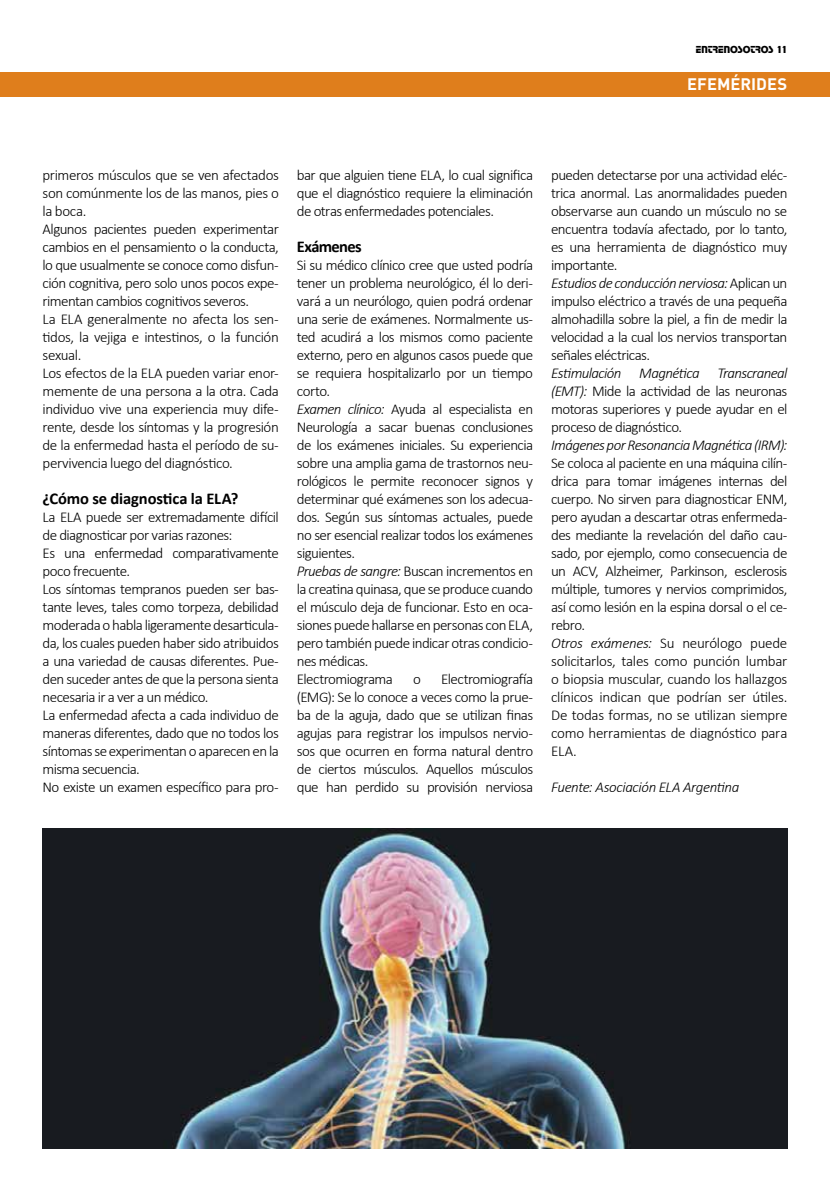
<style>
.page{position:relative;width:830px;height:1191px;background:#fff}
.page>*{position:absolute;margin:0;border:0;box-sizing:border-box;transform-origin:0 0}
.t1{font:700 16.5px "Calibri";letter-spacing:-.01em;color:#000}
.t2{font:700 16.5px "DIN Pro";color:#fff}
.t3{font:700 16.5px "Calibri";letter-spacing:-.04em;color:#000}
.t4{font:300 15px/18px "Calibri";letter-spacing:-.035em;color:#000}
.t5{font:italic 300 15px "Calibri";letter-spacing:-.035em;color:#000}
.t6{font:10.5px "Stop D";color:#000}
.s1{font-style:italic}
</style>
<div class="page">
<div style="left:0;top:72px;width:829px;height:25px;background:#df7e1c"></div>
<img style="left:43px;top:828px;width:744px;height:320px">
<p class="t6" style="left:695px;top:43px;width:93px">ENTRENOSOTROS 11</p>
<p class="t2" style="left:687px;top:71px;width:102px">EFEMÉRIDES</p>
<p class="t4" style="left:43px;top:166px;width:238px">primeros músculos que se ven afectados son comúnmente los de las manos, pies o la boca.<br>Algunos pacientes pueden experimentar cambios en el pensamiento o la conducta, lo que usualmente se conoce como disfun&shy;ción cognitiva, pero solo unos pocos expe&shy;rimentan cambios cognitivos severos.<br>La ELA generalmente no afecta los sen&shy;tidos, la vejiga e intestinos, o la función sexual.<br>Los efectos de la ELA pueden variar enor&shy;memente de una persona a la otra. Cada individuo vive una experiencia muy dife&shy;rente, desde los síntomas y la progresión de la enfermedad hasta el período de su&shy;pervivencia luego del diagnóstico.</p>
<p class="t1" style="left:43px;top:487px;width:197px">¿Cómo se diagnostica la ELA?</p>
<p class="t4" style="left:43px;top:508px;width:238px">La ELA puede ser extremadamente difícil de diagnosticar por varias razones:<br>Es una enfermedad comparativamente poco frecuente.<br>Los síntomas tempranos pueden ser bas&shy;tante leves, tales como torpeza, debilidad moderada o habla ligeramente desarticula&shy;da, los cuales pueden haber sido atribuidos a una variedad de causas diferentes. Pue&shy;den suceder antes de que la persona sienta necesaria ir a ver a un médico.<br>La enfermedad afecta a cada individuo de maneras diferentes, dado que no todos los síntomas se experimentan o aparecen en la misma secuencia.<br>No existe un examen específico para pro-</p>
<p class="t4" style="left:297px;top:166px;width:238px;text-align:justify">bar que alguien tiene ELA, lo cual significa que el diagnóstico requiere la eliminación de otras enfermedades potenciales.</p>
<p class="t3" style="left:297px;top:235px;width:66px">Exámenes</p>
<p class="t4" style="left:297px;top:256px;width:238px">Si su médico clínico cree que usted podría tener un problema neurológico, él lo deri&shy;vará a un neurólogo, quien podrá ordenar una serie de exámenes. Normalmente us&shy;ted acudirá a los mismos como paciente externo, pero en algunos casos puede que se requiera hospitalizarlo por un tiempo corto.<br><span class="s1">Examen clínico:</span> Ayuda al especialista en Neurología a sacar buenas conclusiones de los exámenes iniciales. Su experiencia sobre una amplia gama de trastornos neu&shy;rológicos le permite reconocer signos y determinar qué exámenes son los adecua&shy;dos. Según sus síntomas actuales, puede no ser esencial realizar todos los exámenes siguientes.<br><span class="s1">Pruebas de sangre:</span> Buscan incrementos en la creatina quinasa, que se produce cuando el músculo deja de funcionar. Esto en oca&shy;siones puede hallarse en personas con ELA, pero también puede indicar otras condicio&shy;nes médicas.<br>Electromiograma</p>
<p class="t4" style="left:297px;top:670px;width:238px;text-align:justify;text-indent:144px">Electromiografía (EMG): Se lo conoce a veces como la prue&shy;ba de la aguja, dado que se utilizan finas agujas para registrar los impulsos nervio&shy;sos que ocurren en forma natural dentro de ciertos músculos. Aquellos músculos que han perdido su provisión nerviosa</p>
<p class="t4" style="left:413px;top:670px;width:9px">o</p>
<p class="t4" style="left:551px;top:166px;width:238px">pueden detectarse por una actividad eléc&shy;trica anormal. Las anormalidades pueden observarse aun cuando un músculo no se encuentra todavía afectado, por lo tanto, es una herramienta de diagnóstico muy importante.<br><span class="s1">Estudios de conducción nerviosa:</span> Aplican un impulso eléctrico a través de una pequeña almohadilla sobre la piel, a fin de medir la velocidad a la cual los nervios transportan señales eléctricas.</p>
<p class="t4" style="left:551px;top:364px;width:238px;text-align:justify"><span class="s1">Estimulación Magnética Transcraneal (EMT):</span> Mide la actividad de las neuronas motoras superiores y puede ayudar en el proceso de diagnóstico.</p>
<p class="t5" style="left:551px;top:436px;width:238px">Imágenes por Resonancia Magnética (IRM):</p>
<p class="t4" style="left:551px;top:454px;width:238px">Se coloca al paciente en una máquina cilín&shy;drica para tomar imágenes internas del cuerpo. No sirven para diagnosticar ENM, pero ayudan a descartar otras enfermeda&shy;des mediante la revelación del daño cau&shy;sado, por ejemplo, como consecuencia de un ACV, Alzheimer, Parkinson, esclerosis múltiple, tumores y nervios comprimidos, así como lesión en la espina dorsal o el ce&shy;rebro.<br><span class="s1">Otros exámenes:</span> Su neurólogo puede solicitarlos, tales como punción lumbar o biopsia muscular, cuando los hallazgos clínicos indican que podrían ser útiles.<br>De todas formas, no se utilizan siempre como herramientas de diagnóstico para ELA.</p>
<p class="t5" style="left:551px;top:778px;width:190px">Fuente: Asociación ELA Argentina</p>
</div>
